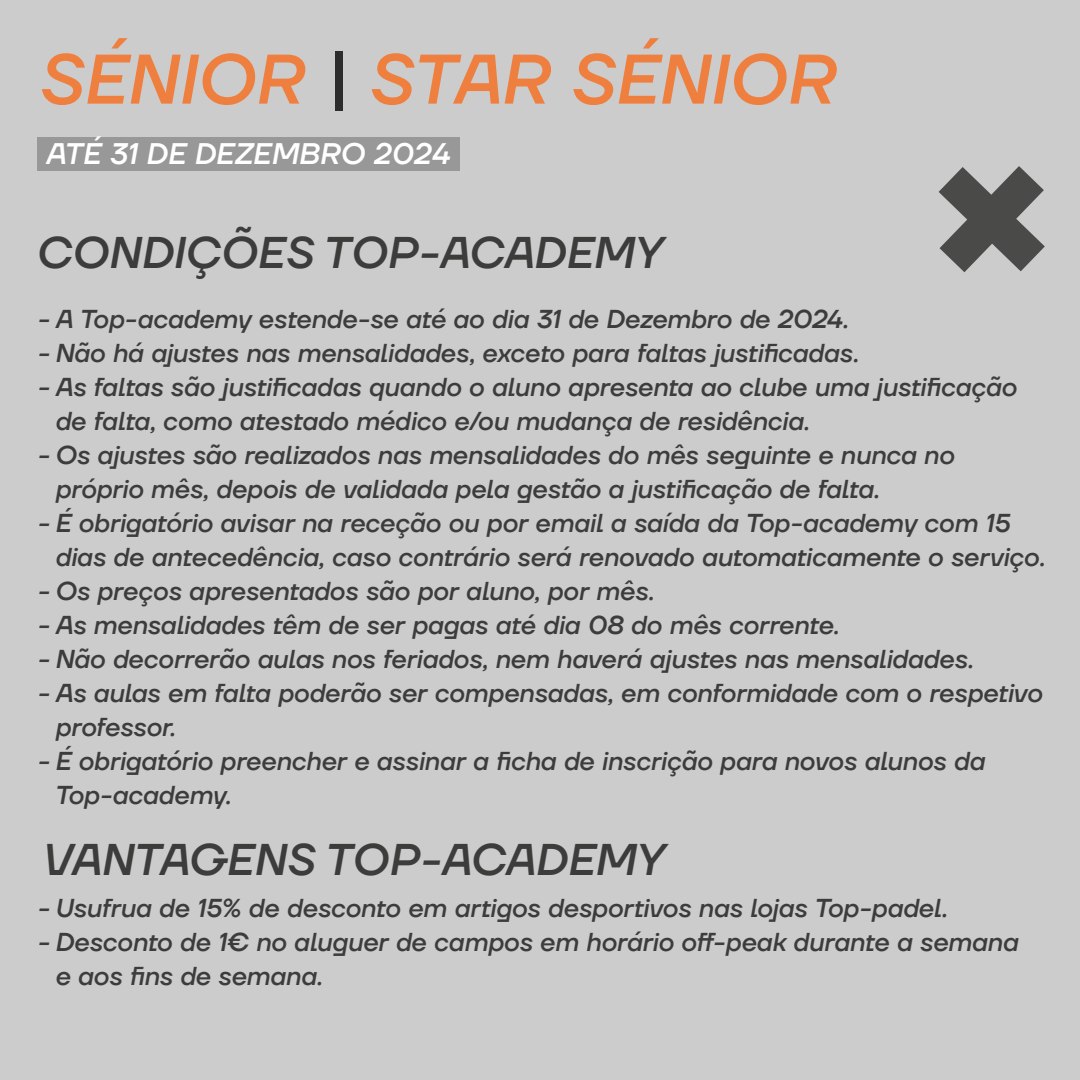
<style>
.page{position:relative;width:1080px;height:1080px;background:#ccc}
.page>*{position:absolute;margin:0;border:0;box-sizing:border-box;transform-origin:0 0}
.t1{font:italic 70px "TT Firs Neue Trial Var";color:#ef7f3f}
.t2{font:italic 44.2px "TT Firs Neue Trial Var";color:#3c3c3b}
.t3{font:italic 29.7px "TT Firs Neue Trial Var";color:#fff}
.t4{font:italic 25.8px/34px "TT Firs Neue Trial Var";letter-spacing:-.01em;color:#3c3c3b}
.s1{color:#2e2d2d}
</style>
<div class="page">
<svg style="left:939px;top:166px;width:106px;height:106px"></svg>
<div style="left:37px;top:137px;width:422px;height:34px;background:#989898"></div>
<h1 class="t1" style="left:37px;top:32px;width:799px">SÉNIOR <span class="s1">|</span> STAR SÉNIOR</h1>
<p class="t3" style="left:45px;top:133px;width:405px">ATÉ 31 DE DEZEMBRO 2024</p>
<h2 class="t2" style="left:35px;top:223px;width:629px">CONDIÇÕES TOP-ACADEMY</h2>
<p class="t4" style="left:37px;top:301px;width:813px">- A Top-academy estende-se até ao dia 31 de Dezembro de 2024.</p>
<p class="t4" style="left:37px;top:335px;width:823px">- Não há ajustes nas mensalidades, exceto para faltas justificadas.</p>
<p class="t4" style="left:55px;top:369px;width:963px;text-indent:-18px">- As faltas são justificadas quando o aluno apresenta ao clube uma justificação de falta, como atestado médico e/ou mudança de residência.</p>
<p class="t4" style="left:55px;top:437px;width:901px;text-indent:-18px">- Os ajustes são realizados nas mensalidades do mês seguinte e nunca no próprio mês, depois de validada pela gestão a justificação de falta.</p>
<p class="t4" style="left:55px;top:505px;width:991px;text-indent:-18px">- É obrigatório avisar na receção ou por email a saída da Top-academy com 15 dias de antecedência, caso contrário será renovado automaticamente o serviço.</p>
<p class="t4" style="left:37px;top:573px;width:618px">- Os preços apresentados são por aluno, por mês.</p>
<p class="t4" style="left:37px;top:607px;width:803px">- As mensalidades têm de ser pagas até dia 08 do mês corrente.</p>
<p class="t4" style="left:37px;top:641px;width:938px">- Não decorrerão aulas nos feriados, nem haverá ajustes nas mensalidades.</p>
<p class="t4" style="left:55px;top:675px;width:989px;text-indent:-18px">- As aulas em falta poderão ser compensadas, em conformidade com o respetivo professor.</p>
<p class="t4" style="left:55px;top:743px;width:931px;text-indent:-18px">- É obrigatório preencher e assinar a ficha de inscrição para novos alunos da<br>Top-academy.</p>
<h2 class="t2" style="left:41px;top:830px;width:624px">VANTAGENS TOP-ACADEMY</h2>
<p class="t4" style="left:37px;top:890px;width:911px">- Usufrua de 15% de desconto em artigos desportivos nas lojas Top-padel.</p>
<p class="t4" style="left:55px;top:924px;width:965px;text-indent:-18px">- Desconto de 1€ no aluguer de campos em horário off-peak durante a semana e aos fins de semana.</p>
</div>
